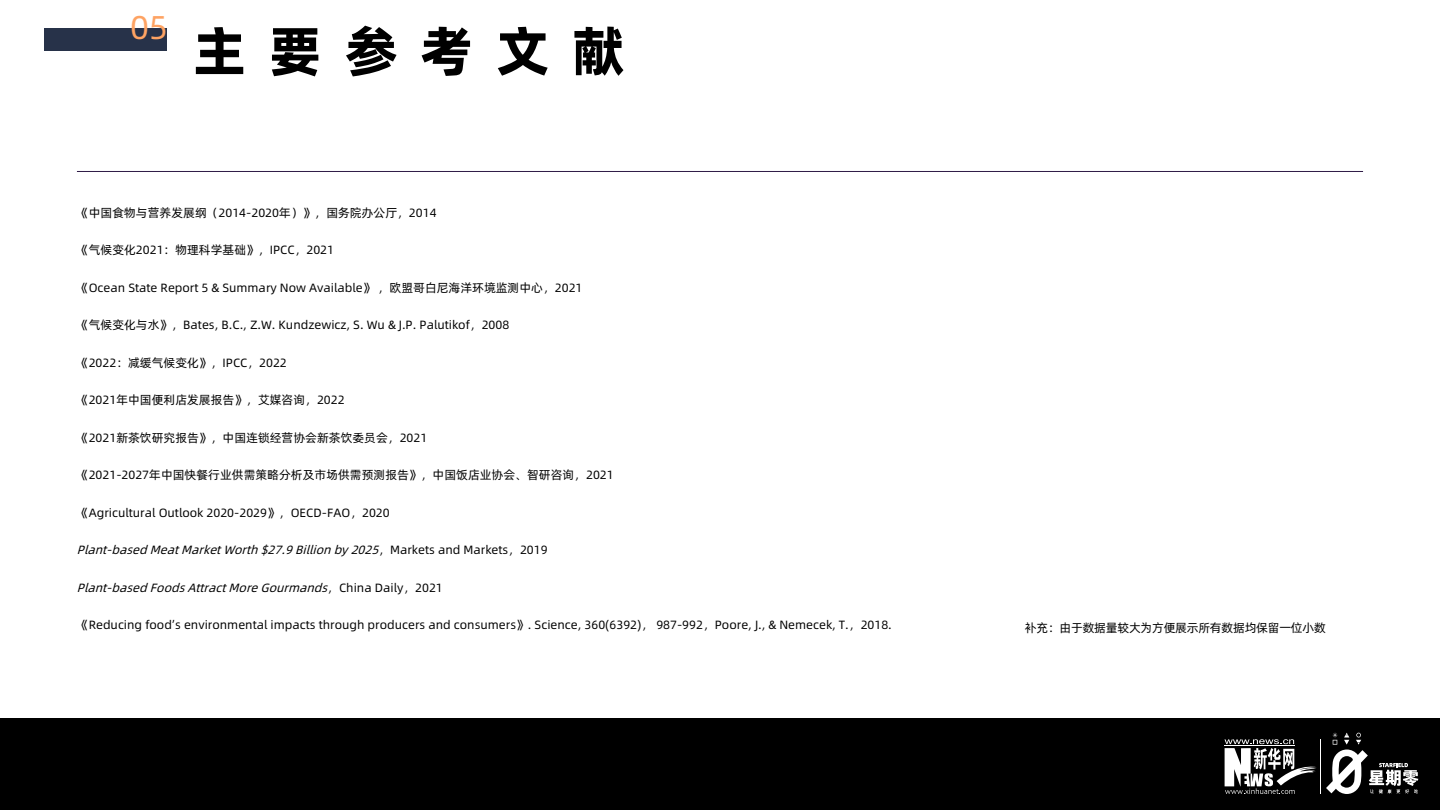
<style>
.page{position:relative;width:1440px;height:810px;background:#fff}
.page>*{position:absolute;margin:0;border:0;box-sizing:border-box;transform-origin:0 0}
.t1{font:54px "Alibaba Pu Hui Ti 2 105 Heavy";letter-spacing:.42em;color:#000}
.t2{font:33px "Alibaba Pu Hui Ti 2 55 Regular";color:#fea363}
.t3{font:12px "Alibaba Pu Hui Ti 2 55 Regular";color:#000}
.t4{font:italic 12px "Alibaba Pu Hui Ti 2 55 Regular";color:#000}
.t5{font:12px "Alibaba Pu Hui Ti 2 55 Regular";letter-spacing:-.02em;color:#000}
</style>
<div class="page">
<div style="left:44px;top:28px;width:123px;height:23px;background:#273249"></div>
<hr style="left:77px;top:171px;width:1286px;height:1px;background:#2e1a46">
<div style="left:0;top:718px;width:1440px;height:92px;background:#000"></div>
<svg style="left:1326px;top:733px;width:92px;height:61px"></svg>
<svg style="left:1224px;top:739px;width:93px;height:55px"></svg>
<hr style="left:1320px;top:739px;width:1px;height:55px;background:#fff">
<h2 class="t2" style="left:130px;top:2px;width:39px">05</h2>
<h1 class="t1" style="left:193px;top:8px;width:434px">主要参考文献</h1>
<p class="t3" style="left:77px;top:203px;width:361px">《中国食物与营养发展纲（2014-2020年）》，国务院办公厅，2014</p>
<p class="t3" style="left:77px;top:241px;width:259px">《气候变化2021：物理科学基础》，IPCC，2021</p>
<p class="t3" style="left:77px;top:278px;width:507px">《Ocean State Report 5 &amp; Summary Now Available》 ，欧盟哥白尼海洋环境监测中心，2021</p>
<p class="t3" style="left:77px;top:316px;width:434px">《气候变化与水》，Bates, B.C., Z.W. Kundzewicz, S. Wu &amp; J.P. Palutikof，2008</p>
<p class="t3" style="left:77px;top:353px;width:211px">《2022：减缓气候变化》，IPCC，2022</p>
<p class="t3" style="left:77px;top:391px;width:269px">《2021年中国便利店发展报告》，艾媒咨询，2022</p>
<p class="t3" style="left:77px;top:428px;width:352px">《2021新茶饮研究报告》，中国连锁经营协会新茶饮委员会，2021</p>
<p class="t3" style="left:77px;top:466px;width:538px">《2021-2027年中国快餐行业供需策略分析及市场供需预测报告》，中国饭店业协会、智研咨询，2021</p>
<p class="t3" style="left:77px;top:503px;width:314px">《Agricultural Outlook 2020-2029》，OECD-FAO，2020</p>
<p class="t3" style="left:378px;top:541px;width:171px">，Markets and Markets，2019</p>
<p class="t3" style="left:327px;top:578px;width:117px">，China Daily，2021</p>
<p class="t3" style="left:77px;top:616px;width:817px">《Reducing food’s environmental impacts through producers and consumers》. Science, 360(6392)， 987-992，Poore, J., &amp; Nemecek, T.，2018.</p>
<p class="t4" style="left:77px;top:541px;width:307px">Plant-basedMeatMarketWorth$27.9Billionby2025</p>
<p class="t4" style="left:77px;top:579px;width:256px">Plant-basedFoodsAttractMoreGourmands</p>
<p class="t5" style="left:1025px;top:618px;width:303px">补充：由于数据量较大为方便展示所有数据均保留一位小数</p>
</div>
